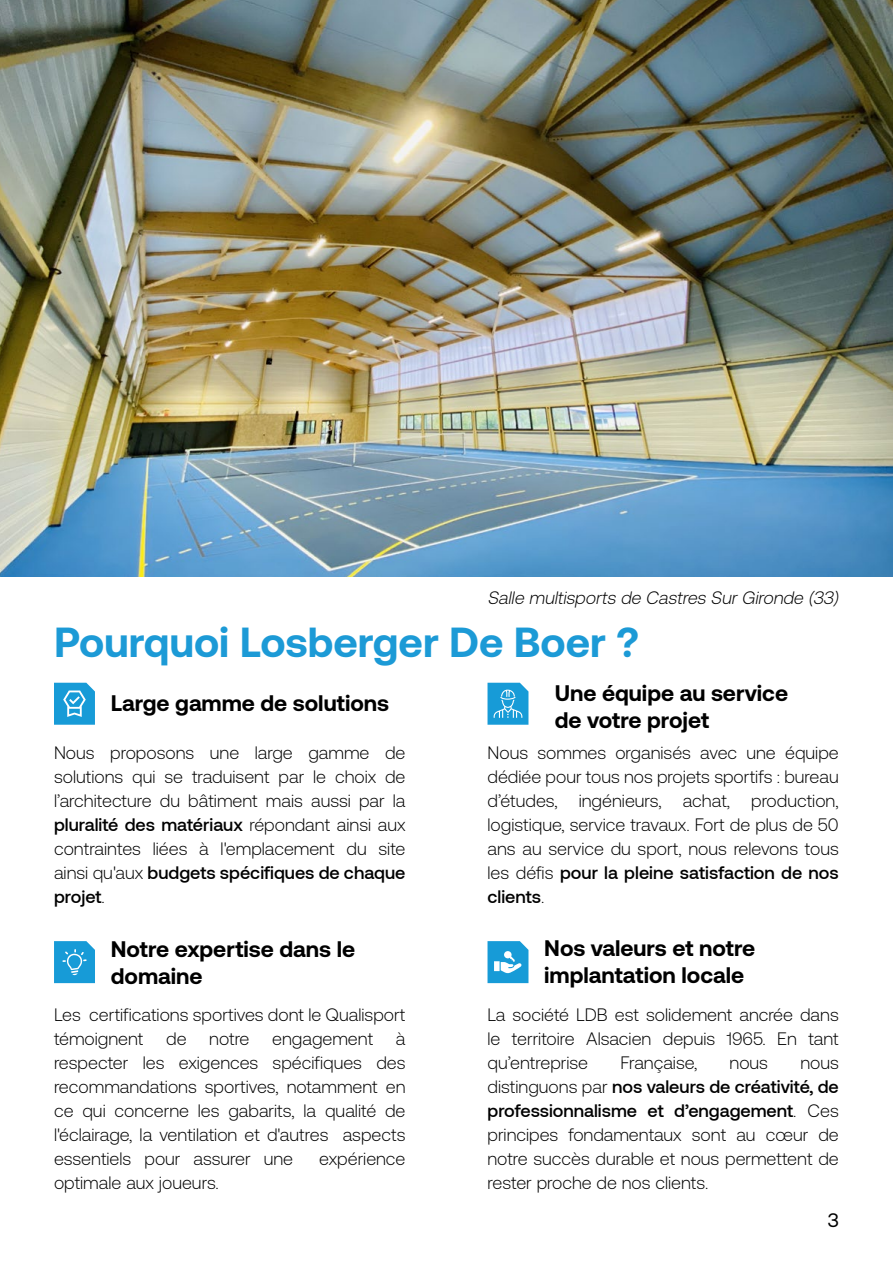
<style>
.page{position:relative;width:893px;height:1263px;background:#fff}
.page>*{position:absolute;margin:0;border:0;box-sizing:border-box;transform-origin:0 0}
.t1{font:700 42px "Aeonik Pro";color:#1c9ad6}
.t2{font:700 22.5px/27px "Aeonik Pro";color:#000}
.t3{font:19.5px "Aeonik Pro";color:#000}
.t4{font:300 18px/24px "Aeonik Pro";color:#000;text-align:justify}
.t5{font:500 18px/24px "Aeonik";color:#000}
.t6{font:italic 300 18px "Aeonik Pro";color:#000}
.s1{font-family:"Aeonik Pro";font-weight:300}
</style>
<div class="page">
<svg style="left:487px;top:941px;width:41px;height:42px"></svg>
<img style="left:0;top:0;width:893px;height:576px">
<svg style="left:487px;top:683px;width:41px;height:42px"></svg>
<svg style="left:54px;top:683px;width:41px;height:42px"></svg>
<svg style="left:54px;top:941px;width:41px;height:42px"></svg>
<p class="t6" style="left:487px;top:587px;width:356px">Salle multisports de Castres Sur Gironde (33)</p>
<h1 class="t1" style="left:54px;top:619px;width:586px">Pourquoi Losberger De Boer ?</h1>
<p class="t2" style="left:111px;top:690px;width:280px">Large gamme de solutions</p>
<p class="t2" style="left:555px;top:679px;width:235px">Une équipe au service de votre projet</p>
<p class="t4" style="left:54px;top:741px;width:353px">Nous proposons une large gamme de solutions qui se traduisent par le choix de l’architecture du bâtiment mais aussi par la</p>
<p class="t5" style="left:54px;top:813px;width:353px">pluralité des matériaux <span class="s1">répondant ainsi aux</span></p>
<p class="t4" style="left:54px;top:837px;width:353px">contraintes liées à l'emplacement du site</p>
<p class="t5" style="left:54px;top:861px;width:353px"><span class="s1">ainsi qu'aux</span> budgets spécifiques de chaque projet<span class="s1">.</span></p>
<p class="t2" style="left:111px;top:936px;width:246px">Notre expertise dans le domaine</p>
<p class="t4" style="left:54px;top:1002px;width:353px">Les certifications sportives dont le Qualisport témoignent</p>
<p class="t4" style="left:54px;top:1026px;width:353px;text-indent:342px">à respecter les exigences spécifiques des recommandations sportives, notamment en ce qui concerne les gabarits, la qualité de l'éclairage, la ventilation et d'autres aspects essentiels pour assurer une</p>
<p class="t4" style="left:166px;top:1026px;width:22px">de</p>
<p class="t4" style="left:209px;top:1026px;width:42px">notre</p>
<p class="t4" style="left:272px;top:1026px;width:103px">engagement</p>
<p class="t4" style="left:319px;top:1146px;width:88px">expérience</p>
<p class="t4" style="left:54px;top:1170px;width:166px">optimale aux joueurs.</p>
<p class="t4" style="left:487px;top:741px;width:353px">Nous sommes organisés avec une équipe dédiée pour tous nos projets sportifs : bureau d’études, ingénieurs, achat, production, logistique, service travaux. Fort de plus de 50 ans au service du sport, nous relevons tous</p>
<p class="t5" style="left:487px;top:861px;width:353px"><span class="s1">les défis</span> pour la pleine satisfaction de nos clients<span class="s1">.</span></p>
<p class="t2" style="left:544px;top:935px;width:212px">Nos valeurs et notre implantation locale</p>
<p class="t4" style="left:487px;top:1003px;width:353px">La société LDB est solidement ancrée dans le territoire Alsacien depuis 1965. En tant qu’entreprise</p>
<p class="t4" style="left:620px;top:1050px;width:78px">Française,</p>
<p class="t4" style="left:730px;top:1050px;width:40px">nous</p>
<p class="t4" style="left:800px;top:1050px;width:40px">nous</p>
<p class="t5" style="left:487px;top:1074px;width:353px"><span class="s1">distinguons par</span> nos valeurs de créativité, de professionnalisme et d’engagement<span class="s1">. Ces</span></p>
<p class="t4" style="left:487px;top:1122px;width:353px">principes fondamentaux sont au cœur de notre succès durable et nous permettent de rester proche de nos clients.</p>
<p class="t3" style="left:828px;top:1209px;width:13px">3</p>
</div>
